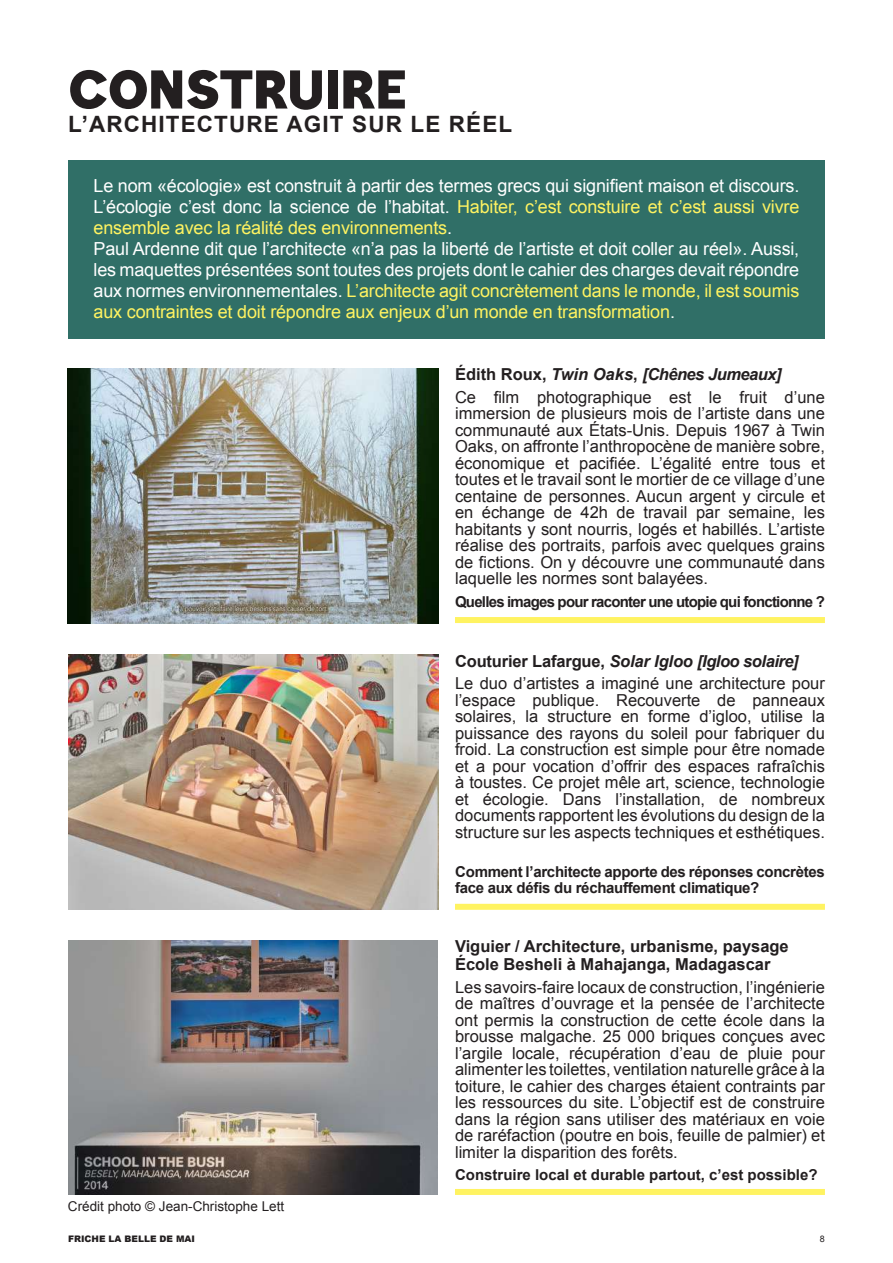
<style>
.page{position:relative;width:893px;height:1263px;background:#fff}
.page>*{position:absolute;margin:0;border:0;box-sizing:border-box;transform-origin:0 0}
.t1{font:54px "Friche";color:#231f20}
.t2{font:700 22.5px "Arial";letter-spacing:.05em;color:#231f20}
.t3{font:18px/21px "Arial";letter-spacing:-.01em;color:#fff}
.t4{font:16.5px/16.5px "Arial";color:#231f20;text-align:justify}
.t5{font:700 16.5px/18px "Arial";color:#231f20}
.t6{font:700 15px/16.5px "Arial";letter-spacing:-.02em;color:#231f20}
.t7{font:700 15px "Arial";letter-spacing:-.05em;color:#231f20}
.t8{font:700 15px "Arial";color:#231f20}
.t9{font:13.5px "Arial";color:#231f20}
.t10{font:900 9px "Arial";color:#231f20}
.t11{font:9px "Arial";color:#231f20}
.s1{color:#fff361}
.s2{font-weight:700}
.s3{font-weight:700;font-style:italic}
</style>
<div class="page">
<div style="left:68px;top:160px;width:757px;height:179px;background:#306f67"></div>
<img style="left:68px;top:368px;width:370px;height:255px">
<img style="left:68px;top:940px;width:370px;height:255px">
<img style="left:68px;top:655px;width:370px;height:255px">
<div style="left:455px;top:617px;width:370px;height:6px;background:#fff361"></div>
<div style="left:455px;top:904px;width:370px;height:6px;background:#fff361"></div>
<div style="left:455px;top:1189px;width:370px;height:6px;background:#fff361"></div>
<h1 class="t1" style="left:68px;top:59px;width:341px">CONSTRUIRE</h1>
<h2 class="t2" style="left:68px;top:109px;width:446px">L’ARCHITECTURE AGIT SUR LE RÉEL</h2>
<p class="t3" style="left:94px;top:176px;width:707px">Le nom «écologie» est construit à partir des termes grecs qui signifient maison et discours.<br>L’écologie c’est donc la science de l’habitat. <span class="s1">Habiter, c’est constuire et c’est aussi vivre ensemble avec la réalité des environnements</span>.<br>Paul Ardenne dit que l’architecte «n’a pas la liberté de l’artiste et doit coller au réel». Aussi, les maquettes présentées sont toutes des projets dont le cahier des charges devait répondre aux normes environnementales. <span class="s1">L’architecte agit concrètement dans le monde, il est soumis aux contraintes et doit répondre aux enjeux d’un monde en transformation</span>.</p>
<p class="t4" style="left:455px;top:363px;width:371px;line-height:22.5px"><span class="s2">Édith Roux,</span> <span class="s3">Twin Oaks</span><span class="s2">,</span> <span class="s3">[Chênes Jumeaux]<br></span>Ce film photographique est le fruit d’une</p>
<p class="t4" style="left:455px;top:405px;width:371px">immersion de plusieurs mois de l’artiste dans une communauté aux États-Unis. Depuis 1967 à Twin Oaks, on affronte l’anthropocène de manière sobre, économique et pacifiée. L’égalité entre tous et toutes et le travail sont le mortier de ce village d’une centaine de personnes. Aucun argent y circule et en échange de 42h de travail par semaine, les habitants y sont nourris, logés et habillés. L’artiste réalise des portraits, parfois avec quelques grains de fictions. On y découvre une communauté dans laquelle les normes sont balayées.</p>
<p class="t7" style="left:455px;top:591px;width:371px">Quelles images pour raconter une utopie qui fonctionne ?</p>
<p class="t4" style="left:455px;top:650px;width:371px;line-height:22.5px"><span class="s2">Couturier Lafargue,</span> <span class="s3">Solar Igloo [Igloo solaire]<br></span>Le duo d’artistes a imaginé une architecture pour</p>
<p class="t4" style="left:455px;top:692px;width:371px">l’espace publique. Recouverte de panneaux solaires, la structure en forme d’igloo, utilise la puissance des rayons du soleil pour fabriquer du froid. La construction est simple pour être nomade et a pour vocation d’offrir des espaces rafraîchis à toustes. Ce projet mêle art, science, technologie et écologie. Dans l’installation, de nombreux documents rapportent les évolutions du design de la structure sur les aspects techniques et esthétiques.</p>
<p class="t6" style="left:455px;top:864px;width:371px">Comment l’architecte apporte des réponses concrètes face aux défis du réchauffement climatique?</p>
<p class="t9" style="left:68px;top:1197px;width:218px">Crédit photo © Jean-Christophe Lett</p>
<p class="t5" style="left:455px;top:938px;width:335px">Viguier / Architecture, urbanisme, paysage<br>École Besheli à Mahajanga, Madagascar</p>
<p class="t4" style="left:455px;top:979px;width:371px">Les savoirs-faire locaux de construction, l’ingénierie de maîtres d’ouvrage et la pensée de l’architecte ont permis la construction de cette école dans la brousse malgache. 25 000 briques conçues avec l’argile locale, récupération d’eau de pluie pour alimenter les toilettes, ventilation naturelle grâce à la toiture, le cahier des charges étaient contraints par les ressources du site. L’objectif est de construire dans la région sans utiliser des matériaux en voie de raréfaction (poutre en bois, feuille de palmier) et limiter la disparition des forêts.</p>
<p class="t8" style="left:455px;top:1165px;width:364px">Construire local et durable partout, c’est possible?</p>
<p class="t10" style="left:68px;top:1232px;width:128px">FRICHE LA BELLE DE MAI</p>
<p class="t11" style="left:820px;top:1233px;width:7px">8</p>
</div>
